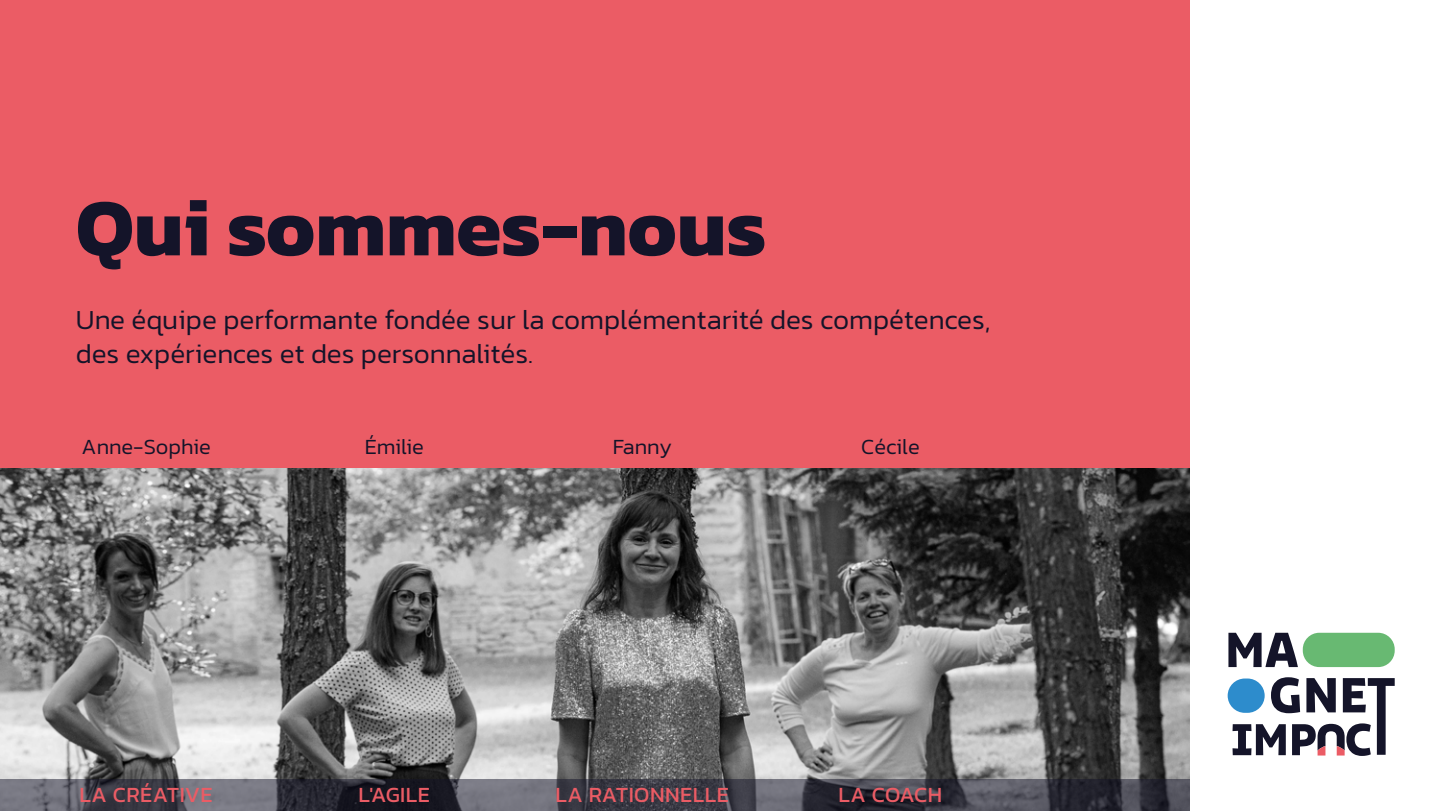
<style>
.page{position:relative;width:1440px;height:811px;background:#fff}
.page>*{position:absolute;margin:0;border:0;box-sizing:border-box;transform-origin:0 0}
.t1{font:700 82px "Kanit";color:#141429}
.t2{font:300 28px/33.6px "Kanit";color:#141429}
.t3{font:22px "Kanit";letter-spacing:.02em;color:#eb5c65}
.t4{font:300 22px "Kanit";color:#141429}
</style>
<div class="page">
<div style="left:0;top:0;width:1190px;height:811px;background:#eb5c65"></div>
<img style="left:0;top:469px;width:1190px;height:310px">
<svg style="left:0;top:779px;width:1190px;height:32px;background:#464650"></svg>
<div style="left:1303px;top:633px;width:92px;height:34px;background:#68b972;border-radius:16px"></div>
<div style="left:1228px;top:678px;width:37px;height:35px;background:#2d8ccc;border-radius:17px"></div>
<svg style="left:1228px;top:633px;width:70px;height:34px"></svg>
<svg style="left:1233px;top:677px;width:162px;height:79px"></svg>
<h1 class="t1" style="left:76px;top:164px;width:692px">Qui sommes-nous</h1>
<p class="t2" style="left:76px;top:303px;width:916px">Une équipe performante fondée sur la complémentarité des compétences, des expériences et des personnalités.</p>
<p class="t4" style="left:82px;top:431px;width:131px">Anne-Sophie</p>
<p class="t4" style="left:365px;top:431px;width:61px">Émilie</p>
<p class="t4" style="left:613px;top:431px;width:61px">Fanny</p>
<p class="t4" style="left:861px;top:431px;width:60px">Cécile</p>
<p class="t3" style="left:79px;top:778px;width:135px">LA CRÉATIVE</p>
<p class="t3" style="left:839px;top:778px;width:105px">LA COACH</p>
<p class="t3" style="left:358px;top:778px;width:73px">L'AGILE</p>
<p class="t3" style="left:556px;top:778px;width:175px">LA RATIONNELLE</p>
</div>
